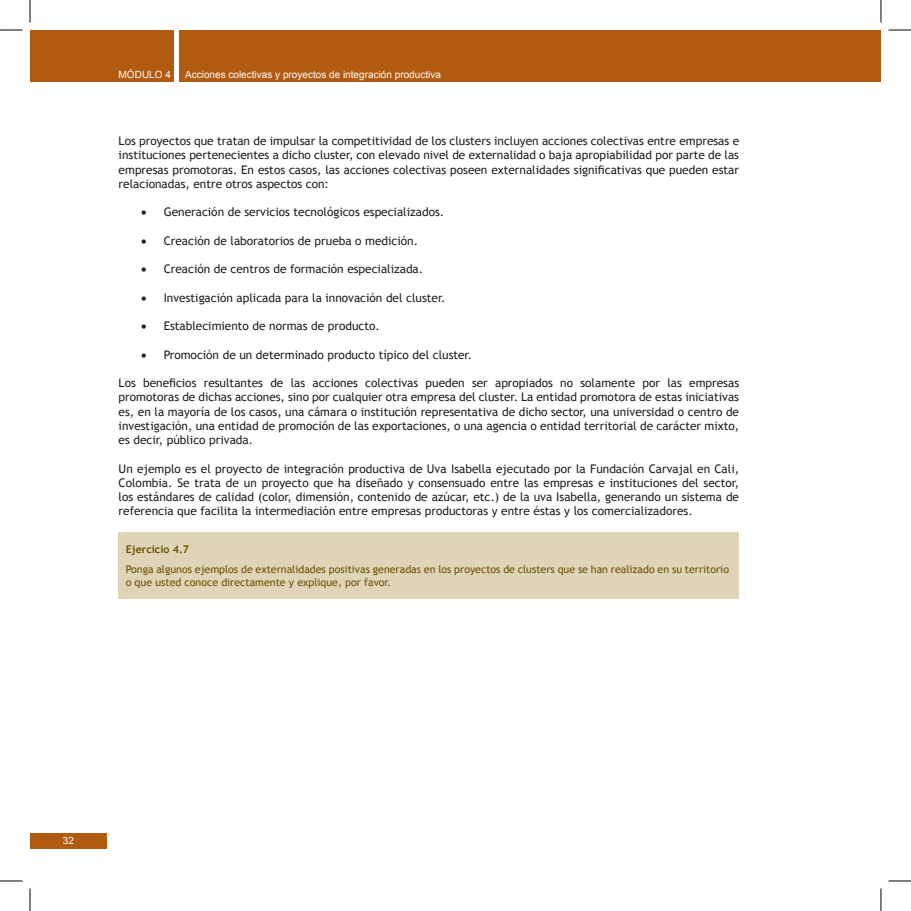
<style>
.page{position:relative;width:911px;height:911px;background:#fff}
.page>*{position:absolute;margin:0;border:0;box-sizing:border-box;transform-origin:0 0}
.t1{font:11.88px/14.2px "Trebuchet MS";color:#231f20;text-align:justify}
.t2{font:10.62px/12.8px "Trebuchet MS";color:#6e5200}
.t3{font:700 10.62px "Trebuchet MS";color:#6e5200}
.t4{font:10px "Arial";color:#fff}
</style>
<div class="page">
<div style="left:30px;top:30px;width:850px;height:51px;background:#b15b10"></div>
<div style="left:30px;top:832px;width:77px;height:16px;background:#b15b10"></div>
<div style="left:174px;top:30px;width:5px;height:53px;background:#fff"></div>
<hr style="left:880px;top:30px;width:1px;height:51px;background:#b15b10">
<div style="left:119px;top:532px;width:620px;height:66px;background:#dfd3b8"></div>
<svg style="left:30px;top:0;width:1px;height:22px"></svg>
<svg style="left:0;top:30px;width:22px;height:1px"></svg>
<svg style="left:880px;top:0;width:1px;height:22px"></svg>
<svg style="left:888px;top:30px;width:22px;height:1px"></svg>
<svg style="left:30px;top:888px;width:1px;height:22px"></svg>
<svg style="left:0;top:880px;width:22px;height:1px"></svg>
<svg style="left:880px;top:888px;width:1px;height:22px"></svg>
<svg style="left:888px;top:880px;width:22px;height:1px"></svg>
<p class="t4" style="left:119px;top:68px;width:54px">MÓDULO 4</p>
<p class="t4" style="left:185px;top:68px;width:257px">Acciones colectivas y proyectos de integración productiva</p>
<p class="t1" style="left:119px;top:134px;width:622px">Los proyectos que tratan de impulsar la competitividad de los clusters incluyen acciones colectivas entre empresas e instituciones pertenecientes a dicho cluster, con elevado nivel de externalidad o baja apropiabilidad por parte de las empresas promotoras. En estos casos, las acciones colectivas poseen externalidades significativas que pueden estar relacionadas, entre otros aspectos con:</p>
<p class="t1" style="left:141px;top:205px;width:304px">• Generación de servicios tecnológicos especializados.</p>
<p class="t1" style="left:141px;top:234px;width:278px">• Creación de laboratorios de prueba o medición.</p>
<p class="t1" style="left:141px;top:262px;width:283px">• Creación de centros de formación especializada.</p>
<p class="t1" style="left:141px;top:290px;width:306px">• Investigación aplicada para la innovación del cluster.</p>
<p class="t1" style="left:141px;top:319px;width:240px">• Establecimiento de normas de producto.</p>
<p class="t1" style="left:141px;top:347px;width:332px">• Promoción de un determinado producto típico del cluster.</p>
<p class="t1" style="left:119px;top:376px;width:622px">Los beneficios resultantes de las acciones colectivas pueden ser apropiados no solamente por las empresas promotoras de dichas acciones, sino por cualquier otra empresa del cluster. La entidad promotora de estas iniciativas es, en la mayoría de los casos, una cámara o institución representativa de dicho sector, una universidad o centro de investigación, una entidad de promoción de las exportaciones, o una agencia o entidad territorial de carácter mixto, es decir, público privada.</p>
<p class="t1" style="left:119px;top:461px;width:622px">Un ejemplo es el proyecto de integración productiva de Uva Isabella ejecutado por la Fundación Carvajal en Cali, Colombia. Se trata de un proyecto que ha diseñado y consensuado entre las empresas e instituciones del sector, los estándares de calidad (color, dimensión, contenido de azúcar, etc.) de la uva Isabella, generando un sistema de referencia que facilita la intermediación entre empresas productoras y entre éstas y los comercializadores.</p>
<p class="t3" style="left:126px;top:542px;width:65px">Ejercicio 4.7</p>
<p class="t2" style="left:126px;top:563px;width:604px">Ponga algunos ejemplos de externalidades positivas generadas en los proyectos de clusters que se han realizado en su territorio o que usted conoce directamente y explique, por favor.</p>
<p class="t4" style="left:63px;top:833px;width:13px">32</p>
</div>
